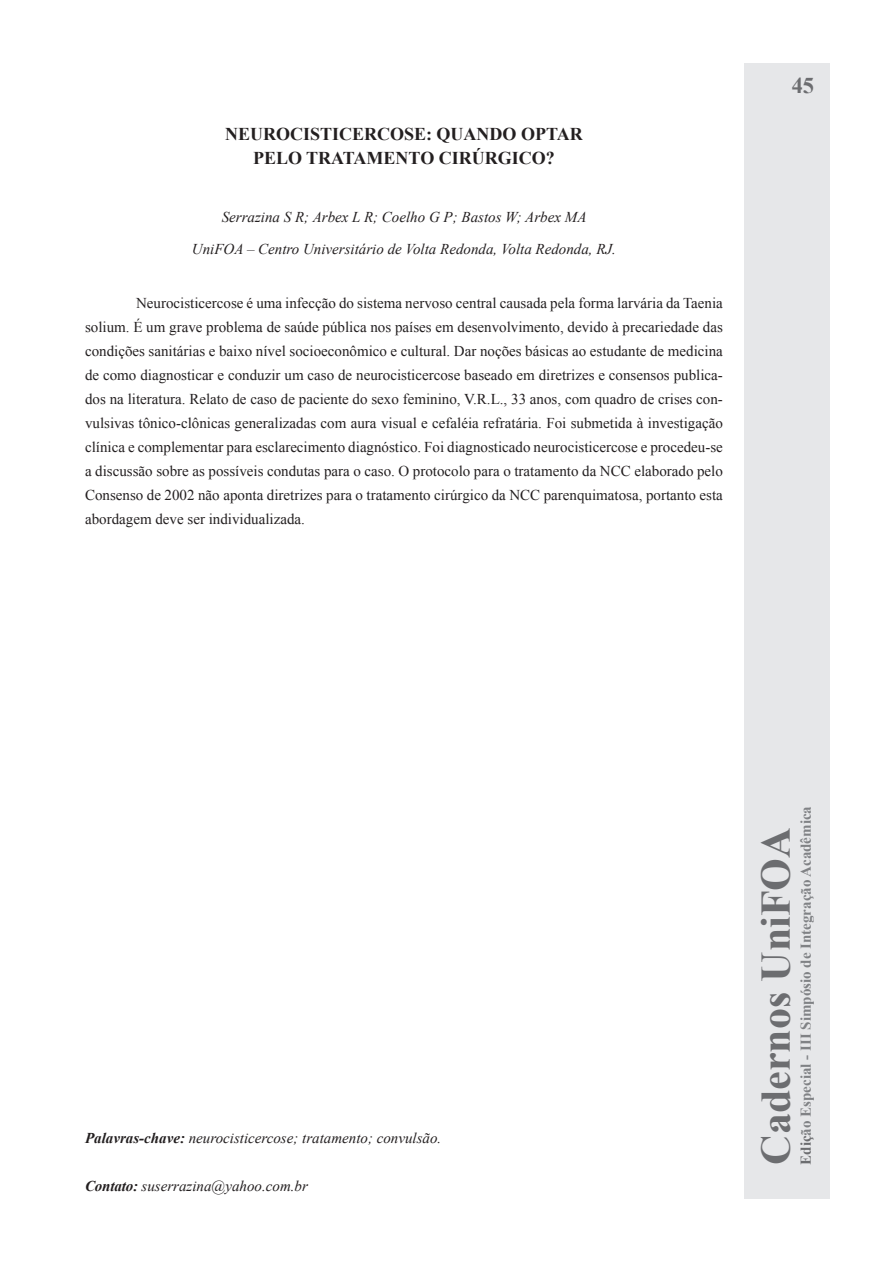
<style>
.page{position:relative;width:893px;height:1263px;background:#fff}
.page>*{position:absolute;margin:0;border:0;box-sizing:border-box;transform-origin:0 0}
.t1{font:700 42px "Times New Roman";color:#6c6d70}
.t2{font:700 22.5px "Times New Roman";color:#6c6d70}
.t3{font:700 18px/24px "Times New Roman";color:#231f20;text-align:center}
.t4{font:15px/24px "Times New Roman";color:#231f20;text-align:justify}
.t5{font:italic 15px/32.5px "Times New Roman";color:#231f20;text-align:center}
.t6{font:700 15px "Times New Roman";color:#808285}
.s1{font-weight:700}
.s2{color:#6c6d70}
</style>
<div class="page">
<div style="left:744px;top:64px;width:85px;height:1135px;background:#e6e7e9"></div>
<p class="t3" style="left:225px;top:121px;width:359px">NEUROCISTICERCOSE: QUANDO OPTAR<br>PELO TRATAMENTO CIRÚRGICO?</p>
<p class="t5" style="left:192px;top:200px;width:426px">Serrazina S R; Arbex L R; Coelho G P; Bastos W; Arbex MA<br>UniFOA – Centro Universitário de Volta Redonda, Volta Redonda, RJ.</p>
<p class="t4" style="left:85px;top:291px;width:639px;text-indent:51px">Neurocisticercose é uma infecção do sistema nervoso central causada pela forma larvária da Taenia solium. É um grave problema de saúde pública nos países em desenvolvimento, devido à precariedade das condições sanitárias e baixo nível socioeconômico e cultural. Dar noções básicas ao estudante de medicina de como diagnosticar e conduzir um caso de neurocisticercose baseado em diretrizes e consensos publica&shy;dos na literatura. Relato de caso de paciente do sexo feminino, V.R.L., 33 anos, com quadro de crises con&shy;vulsivas tônico-clônicas generalizadas com aura visual e cefaléia refratária. Foi submetida à investigação clínica e complementar para esclarecimento diagnóstico. Foi diagnosticado neurocisticercose e procedeu-se a discussão sobre as possíveis condutas para o caso. O protocolo para o tratamento da NCC elaborado pelo Consenso de 2002 não aponta diretrizes para o tratamento cirúrgico da NCC parenquimatosa, portanto esta abordagem deve ser individualizada.</p>
<h2 class="t2" style="left:792px;top:70px;width:24px">45</h2>
<p class="t5" style="left:85px;top:1121px;width:358px"><span class="s1">Palavras-chave:</span> neurocisticercose; tratamento; convulsão.</p>
<p class="t5" style="left:85px;top:1169px;width:224px"><span class="s1">Contato:</span> suserrazina@yahoo.com.br</p>
<h1 class="t1" style="left:747px;top:1165px;width:339px;rotate:-90deg">Cadernos UniFOA</h1>
<p class="t6" style="left:795px;top:1165px;width:360px;rotate:-90deg"><span class="s2">Ediç</span>ão Especial - III Simpósio de Integração Acadêmica</p>
</div>
